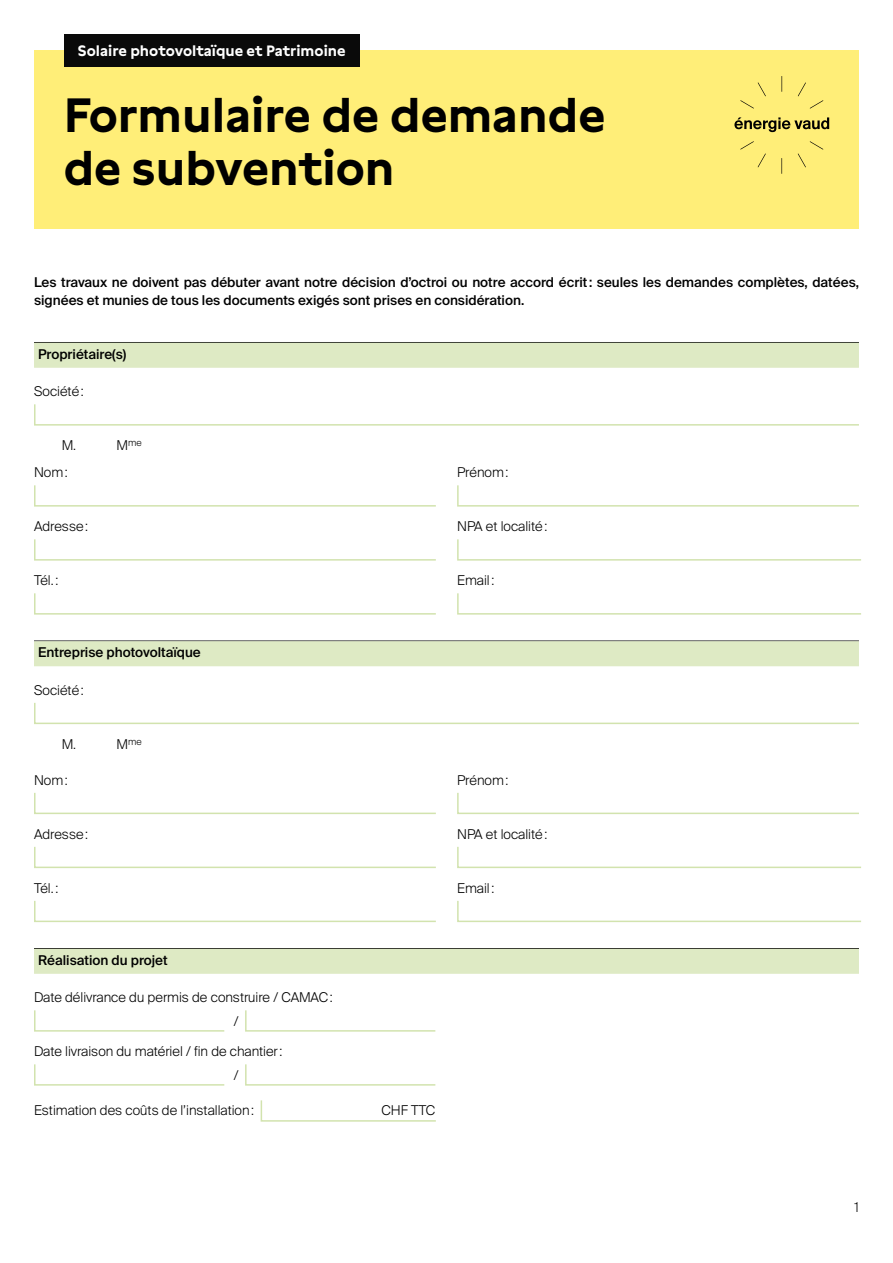
<style>
.page{position:relative;width:893px;height:1263px;background:#fff}
.page>*{position:absolute;margin:0;border:0;box-sizing:border-box;transform-origin:0 0}
.t1{font:700 48px/52.5px "Lynstone";color:#000}
.t2{font:700 15px "Lynstone";color:#fff}
.t3{font:500 13.5px/18px "Suisse Intl";color:#000}
.t4{font:300 13.5px/24px "Suisse Intl";color:#000}
.t5{font:300 9.45px "Suisse Intl";color:#000}
.s1{font-size:13.5px}
</style>
<div class="page">
<div style="left:34px;top:50px;width:825px;height:179px;background:#ffee78"></div>
<svg style="left:734px;top:117px;width:95px;height:15px"></svg>
<svg style="left:781px;top:76px;width:1px;height:16px"></svg>
<svg style="left:740px;top:82px;width:26px;height:26px"></svg>
<svg style="left:740px;top:141px;width:26px;height:26px"></svg>
<svg style="left:781px;top:158px;width:1px;height:16px"></svg>
<svg style="left:798px;top:141px;width:25px;height:26px"></svg>
<svg style="left:798px;top:82px;width:25px;height:27px"></svg>
<div style="left:64px;top:34px;width:295px;height:33px;background:#0a0a0a"></div>
<hr style="left:34px;top:342px;width:825px;height:1px;background:#000">
<div style="left:34px;top:343px;width:825px;height:25px;background:#deeac4"></div>
<div style="left:34px;top:641px;width:825px;height:25px;background:#deeac4"></div>
<hr style="left:34px;top:948px;width:825px;height:1px;background:#000">
<div style="left:34px;top:949px;width:825px;height:25px;background:#deeac4"></div>
<svg style="left:34px;top:404px;width:825px;height:22px"></svg>
<svg style="left:34px;top:485px;width:402px;height:22px"></svg>
<svg style="left:457px;top:485px;width:402px;height:22px"></svg>
<svg style="left:34px;top:539px;width:402px;height:22px"></svg>
<svg style="left:457px;top:539px;width:404px;height:22px"></svg>
<svg style="left:34px;top:593px;width:402px;height:22px"></svg>
<svg style="left:457px;top:593px;width:404px;height:22px"></svg>
<svg style="left:34px;top:702px;width:825px;height:22px"></svg>
<svg style="left:34px;top:792px;width:402px;height:22px"></svg>
<svg style="left:457px;top:792px;width:402px;height:22px"></svg>
<svg style="left:34px;top:846px;width:402px;height:22px"></svg>
<svg style="left:457px;top:846px;width:404px;height:22px"></svg>
<svg style="left:34px;top:900px;width:402px;height:22px"></svg>
<svg style="left:457px;top:901px;width:404px;height:21px"></svg>
<svg style="left:34px;top:1010px;width:191px;height:22px"></svg>
<svg style="left:245px;top:1010px;width:191px;height:22px"></svg>
<svg style="left:34px;top:1064px;width:191px;height:22px"></svg>
<svg style="left:245px;top:1064px;width:191px;height:22px"></svg>
<svg style="left:260px;top:1100px;width:176px;height:22px"></svg>
<p class="t2" style="left:78px;top:42px;width:269px">Solaire photovoltaïque et Patrimoine</p>
<h1 class="t1" style="left:64px;top:91px;width:543px">Formulaire de demande de subvention</h1>
<p class="t3" style="left:34px;top:273px;width:826px">Les travaux ne doivent pas débuter avant notre décision d’octroi ou notre accord écrit: seules les demandes complètes, datées, signées et munies de tous les documents exigés sont prises en considération.</p>
<p class="t3" style="left:38px;top:345px;width:90px">Propriétaire(s)</p>
<p class="t4" style="left:34px;top:380px;width:51px">Société:</p>
<p class="t4" style="left:62px;top:434px;width:16px">M.</p>
<p class="t5" style="left:116px;top:437px;width:27px"><span class="s1">M</span>me</p>
<p class="t4" style="left:34px;top:461px;width:35px">Nom:</p>
<p class="t4" style="left:457px;top:461px;width:53px">Prénom:</p>
<p class="t4" style="left:34px;top:515px;width:56px">Adresse:</p>
<p class="t4" style="left:457px;top:515px;width:92px">NPA et localité:</p>
<p class="t4" style="left:34px;top:569px;width:26px">Tél. :</p>
<p class="t4" style="left:457px;top:569px;width:39px">Email :</p>
<p class="t3" style="left:38px;top:644px;width:164px">Entreprise photovoltaïque</p>
<p class="t4" style="left:34px;top:678px;width:51px">Société:</p>
<p class="t4" style="left:62px;top:732px;width:16px">M.</p>
<p class="t5" style="left:116px;top:736px;width:27px"><span class="s1">M</span>me</p>
<p class="t4" style="left:34px;top:768px;width:35px">Nom:</p>
<p class="t4" style="left:457px;top:768px;width:53px">Prénom:</p>
<p class="t4" style="left:34px;top:822px;width:56px">Adresse:</p>
<p class="t4" style="left:457px;top:822px;width:92px">NPA et localité:</p>
<p class="t4" style="left:34px;top:876px;width:26px">Tél. :</p>
<p class="t4" style="left:457px;top:876px;width:39px">Email :</p>
<p class="t3" style="left:38px;top:951px;width:131px">Réalisation du projet</p>
<p class="t4" style="left:234px;top:986px;width:100px;text-indent:-200px">Date délivrance du permis de construire / CAMAC: /</p>
<p class="t4" style="left:234px;top:1040px;width:50px;text-indent:-200px">Date livraison du matériel / fin de chantier: /</p>
<p class="t4" style="left:34px;top:1098px;width:222px">Estimation des coûts de l’installation:</p>
<p class="t4" style="left:381px;top:1099px;width:55px">CHF TTC</p>
<p class="t4" style="left:855px;top:1195px;width:6px">1</p>
</div>
